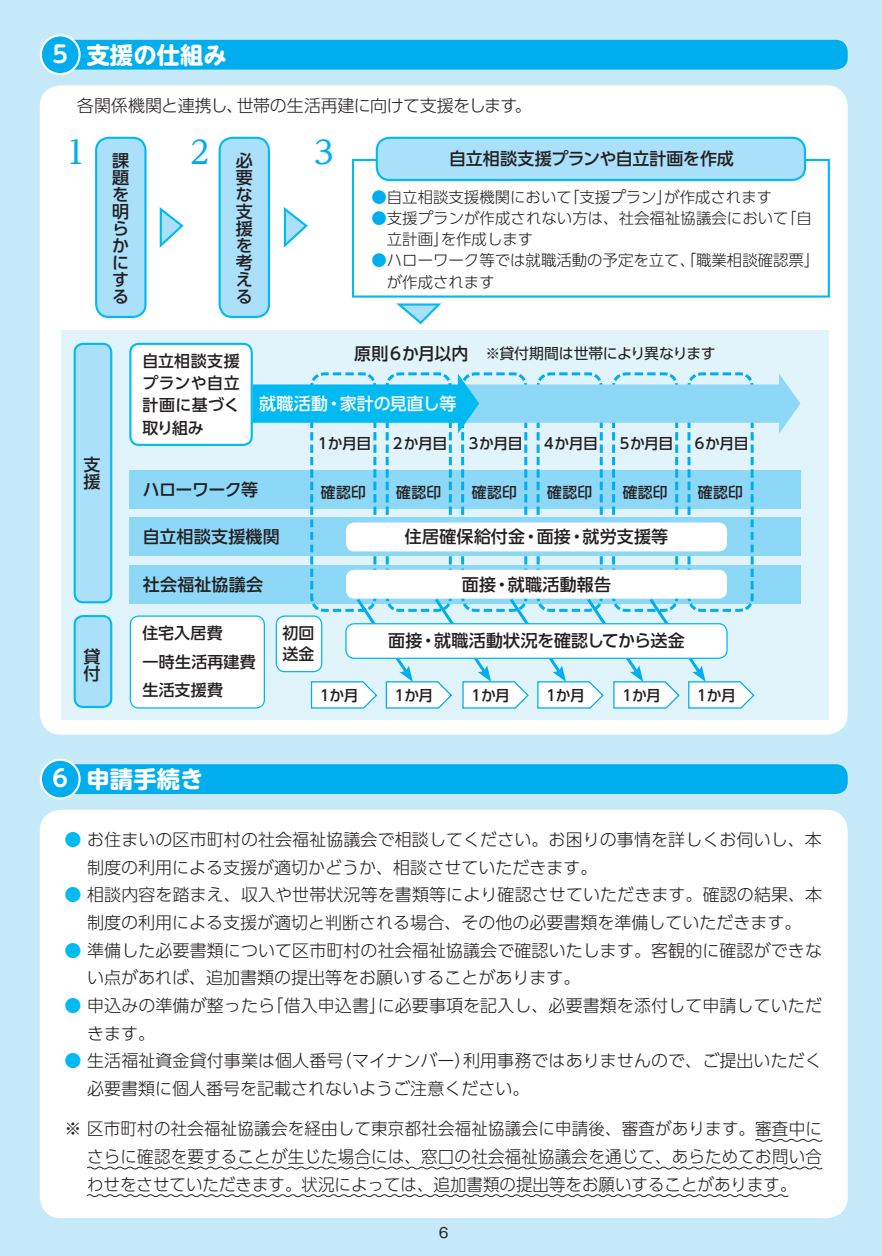
<style>
.page{position:relative;width:882px;height:1256px;background:#fff}
.page>*{position:absolute;margin:0;border:0;box-sizing:border-box;transform-origin:0 0}
.t1{font:500 31.95px "UD Reimin Pr 6 N";color:#00aeef}
.t2{font:700 23.4px "UD Shin M Go Pr 6 N";color:#fff}
.t3{font:300 16.95px/27.6px "UD Shin Go Pr 6 N";letter-spacing:.005em;color:#231f20}
.t4{font:500 16.95px/17px "UD Shin Go Pr 6 N";letter-spacing:.005em;color:#231f20;text-align:justify}
.t5{font:300 16.95px "UD Shin Go Pr 6 N";letter-spacing:-.02em;color:#231f20}
.t6{font:500 16.95px "UD Shin Go Pr 6 N";letter-spacing:-.015em;color:#231f20}
.t7{font:500 16.95px "UD Shin Go Pr 6 N";letter-spacing:-.005em;color:#fff}
.t8{font:500 16.95px "UD Shin Go Pr 6 N";letter-spacing:-.035em;color:#231f20}
.t9{font:500 15.9px/22.4px "UD Shin Go Pr 6 N";letter-spacing:.02em;color:#231f20}
.t10{font:300 15.45px/21.3px "UD Shin Go Pr 6 N";color:#231f20}
.t11{font:500 14.85px "UD Shin Go Pr 6 N";letter-spacing:-.05em;color:#231f20}
.t12{font:14.85px "UD Shin Go Pr 6 N";letter-spacing:-.02em;color:#231f20}
.t13{font:13.8px "Gothic MB101 Pro";color:#231f20}
.s1{font-family:"UD Shin M Go Pr 6 N De"}
.s2{color:#00aeef}
.s3{font-weight:500;font-size:16.95px}
.s4{color:#00baf1}
</style>
<div class="page">
<div style="left:0;top:0;width:882px;height:1255px;background:#c6eafa"></div>
<div style="left:40px;top:85px;width:808px;height:649px;background:#fff;border-radius:21px"></div>
<div style="left:61px;top:330px;width:768px;height:389px;background:#e1f4fc"></div>
<div style="left:40px;top:809px;width:808px;height:409px;background:#fff;border-radius:21px"></div>
<div style="left:129px;top:565px;width:671px;height:38px;background:#8dd7f7"></div>
<div style="left:60px;top:40px;width:788px;height:30px;background:#00aeef;border-radius:12px"></div>
<div style="left:41px;top:35px;width:39px;height:39px;background:#00aeef;border-radius:50%"></div>
<div style="left:40px;top:34px;width:41px;height:41px;border:2px solid #fff;border-radius:50%"></div>
<div style="left:96px;top:138px;width:49px;height:179px;background:#aae0f9;border-radius:13px"></div>
<div style="left:95px;top:137px;width:52px;height:181px;border:2px solid #00baf1;border-radius:13px"></div>
<div style="left:75px;top:344px;width:36px;height:258px;background:#aae0f9;border-radius:9px"></div>
<div style="left:74px;top:343px;width:38px;height:260px;border:2px solid #00baf1;border-radius:9px"></div>
<div style="left:75px;top:616px;width:36px;height:91px;background:#aae0f9;border-radius:9px"></div>
<div style="left:74px;top:615px;width:38px;height:93px;border:2px solid #00baf1;border-radius:9px"></div>
<div style="left:220px;top:138px;width:49px;height:179px;background:#aae0f9;border-radius:13px"></div>
<div style="left:219px;top:137px;width:51px;height:181px;border:2px solid #00baf1;border-radius:13px"></div>
<div style="left:352px;top:159px;width:478px;height:138px;border:2px solid #00baf1"></div>
<svg style="left:159px;top:207px;width:25px;height:41px"></svg>
<svg style="left:283px;top:207px;width:25px;height:41px"></svg>
<svg style="left:396px;top:303px;width:46px;height:22px"></svg>
<div style="left:377px;top:138px;width:428px;height:42px;background:#aae0f9;border-radius:13px"></div>
<div style="left:376px;top:137px;width:430px;height:44px;border:2px solid #00baf1;border-radius:13px"></div>
<div style="left:60px;top:764px;width:788px;height:30px;background:#00aeef;border-radius:12px"></div>
<svg style="left:755px;top:1139px;width:68px;height:3px"></svg>
<svg style="left:87px;top:1166px;width:736px;height:4px"></svg>
<svg style="left:87px;top:1194px;width:702px;height:3px"></svg>
<div style="left:41px;top:759px;width:39px;height:39px;background:#00aeef;border-radius:50%"></div>
<div style="left:40px;top:758px;width:41px;height:41px;border:2px solid #fff;border-radius:50%"></div>
<div style="left:130px;top:344px;width:122px;height:101px;background:#fff;border-radius:9px"></div>
<div style="left:129px;top:343px;width:124px;height:103px;border:2px solid #00baf1;border-radius:9px"></div>
<div style="left:130px;top:616px;width:134px;height:92px;background:#fff;border-radius:9px"></div>
<div style="left:130px;top:615px;width:135px;height:93px;border:1px solid #00baf1;border-radius:9px"></div>
<div style="left:276px;top:616px;width:46px;height:55px;background:#fff;border-radius:9px"></div>
<div style="left:276px;top:615px;width:46px;height:57px;border:1px solid #00baf1;border-radius:9px"></div>
<div style="left:129px;top:470px;width:671px;height:39px;background:#8dd7f7"></div>
<svg style="left:779px;top:374px;width:21px;height:59px"></svg>
<div style="left:458px;top:384px;width:324px;height:39px;background:#8dd7f7"></div>
<div style="left:253px;top:384px;width:207px;height:39px;background:#00baf1"></div>
<div style="left:129px;top:518px;width:671px;height:38px;background:#8dd7f7"></div>
<svg style="left:309px;top:372px;width:446px;height:337px"></svg>
<h2 class="t2" style="left:49px;top:34px;width:180px"><span class="s1">５</span> 支援の仕組み</h2>
<p class="t5" style="left:60px;top:92px;width:473px">　各関係機関と連携し、世帯の生活再建に向けて支援をします。</p>
<h1 class="t1" style="left:60px;top:126px;width:33px">１</h1>
<h1 class="t1" style="left:184px;top:126px;width:33px">２</h1>
<h1 class="t1" style="left:308px;top:126px;width:33px">３</h1>
<p class="t4" style="left:236px;top:151px;width:18px">必要な支援を考える</p>
<p class="t6" style="left:449px;top:145px;width:286px">自立相談支援プランや自立計画を作成</p>
<p class="t4" style="left:112px;top:151px;width:18px">課題を明らかにする</p>
<p class="t10" style="left:371px;top:185px;width:402px"><span class="s2">●</span>自立相談支援機関において「支援プラン」が作成されます</p>
<p class="t10" style="left:387px;top:207px;width:427px;text-indent:-15px"><span class="s2">●</span>支援プランが作成されない方は、社会福祉協議会において「自立計画」を作成します</p>
<p class="t10" style="left:387px;top:249px;width:434px;text-indent:-15px"><span class="s2">●</span>ハローワーク等では就職活動の予定を立て、「職業相談確認票」が作成されます</p>
<p class="t4" style="left:84px;top:455px;width:18px">支援</p>
<p class="t4" style="left:84px;top:647px;width:18px">貸付</p>
<p class="t9" style="left:142px;top:349px;width:99px;text-align:justify">自立相談支援プランや自立計画に基づく取り組み</p>
<p class="t12" style="left:354px;top:341px;width:363px"><span class="s3">原則６か月以内　</span>※貸付期間は世帯により異なります</p>
<p class="t7" style="left:259px;top:390px;width:199px">就職活動・家計の見直し等</p>
<p class="t11" style="left:316px;top:431px;width:57px">１か月目</p>
<p class="t11" style="left:390px;top:431px;width:58px">２か月目</p>
<p class="t11" style="left:466px;top:431px;width:58px">３か月目</p>
<p class="t11" style="left:541px;top:431px;width:58px">４か月目</p>
<p class="t11" style="left:617px;top:431px;width:58px">５か月目</p>
<p class="t11" style="left:692px;top:431px;width:58px">６か月目</p>
<p class="t8" style="left:143px;top:476px;width:117px">ハローワーク等</p>
<p class="t11" style="left:321px;top:480px;width:47px">確認印</p>
<p class="t11" style="left:396px;top:480px;width:47px">確認印</p>
<p class="t11" style="left:472px;top:480px;width:47px">確認印</p>
<p class="t11" style="left:547px;top:480px;width:47px">確認印</p>
<p class="t11" style="left:623px;top:480px;width:47px">確認印</p>
<p class="t11" style="left:698px;top:480px;width:47px">確認印</p>
<p class="t4" style="left:143px;top:528px;width:138px">自立相談支援機関</p>
<p class="t4" style="left:143px;top:575px;width:122px">社会福祉協議会</p>
<p class="t4" style="left:405px;top:528px;width:265px">住居確保給付金・面接・就労支援等</p>
<p class="t4" style="left:462px;top:575px;width:151px">面接・就職活動報告</p>
<p class="t9" style="left:142px;top:618px;width:115px;line-height:28.7px">住宅入居費<br>一時生活再建費生活支援費</p>
<p class="t9" style="left:282px;top:621px;width:34px;line-height:21.3px">初回送金</p>
<p class="t4" style="left:388px;top:632px;width:298px">面接・就職活動状況を確認してから送金</p>
<p class="t11" style="left:317px;top:683px;width:43px">１か月</p>
<p class="t11" style="left:392px;top:683px;width:43px">１か月</p>
<p class="t11" style="left:469px;top:683px;width:43px">１か月</p>
<p class="t11" style="left:544px;top:683px;width:43px">１か月</p>
<p class="t11" style="left:620px;top:683px;width:43px">１か月</p>
<p class="t11" style="left:695px;top:683px;width:43px">１か月</p>
<h2 class="t2" style="left:49px;top:758px;width:156px"><span class="s1">６</span> 申請手続き</h2>
<p class="t3" style="left:87px;top:825px;width:736px;text-indent:-23px"><span class="s4">●</span> お住まいの区市町村の社会福祉協議会で相談してください。お困りの事情を詳しくお伺いし、本制度の利用による支援が適切かどうか、相談させていただきます。</p>
<p class="t3" style="left:64px;top:880px;width:759px;text-align:center"><span class="s4">●</span> 相談内容を踏まえ、収入や世帯状況等を書類等により確認させていただきます。確認の結果、本制度の利用による支援が適切と判断される場合、その他の必要書類を準備していただきます。</p>
<p class="t3" style="left:87px;top:935px;width:736px;text-indent:-23px"><span class="s4">●</span> 準備した必要書類について区市町村の社会福祉協議会で確認いたします。客観的に確認ができない点があれば、追加書類の提出等をお願いすることがあります。</p>
<p class="t3" style="left:87px;top:991px;width:736px;text-indent:-23px"><span class="s4">●</span> 申込みの準備が整ったら「借入申込書」に必要事項を記入し、必要書類を添付して申請していただきます。</p>
<p class="t3" style="left:87px;top:1046px;width:736px;text-indent:-23px"><span class="s4">●</span> 生活福祉資金貸付事業は個人番号（マイナンバー）利用事務ではありませんので、ご提出いただく必要書類に個人番号を記載されないようご注意ください。</p>
<p class="t3" style="left:87px;top:1114px;width:736px;text-align:justify;text-indent:-23px">※ 区市町村の社会福祉協議会を経由して東京都社会福祉協議会に申請後、審査があります。審査中にさらに確認を要することが生じた場合には、窓口の社会福祉協議会を通じて、あらためてお問い合わせをさせていただきます。状況によっては、追加書類の提出等をお願いすることがあります。</p>
<p class="t13" style="left:437px;top:1220px;width:15px">６</p>
</div>
